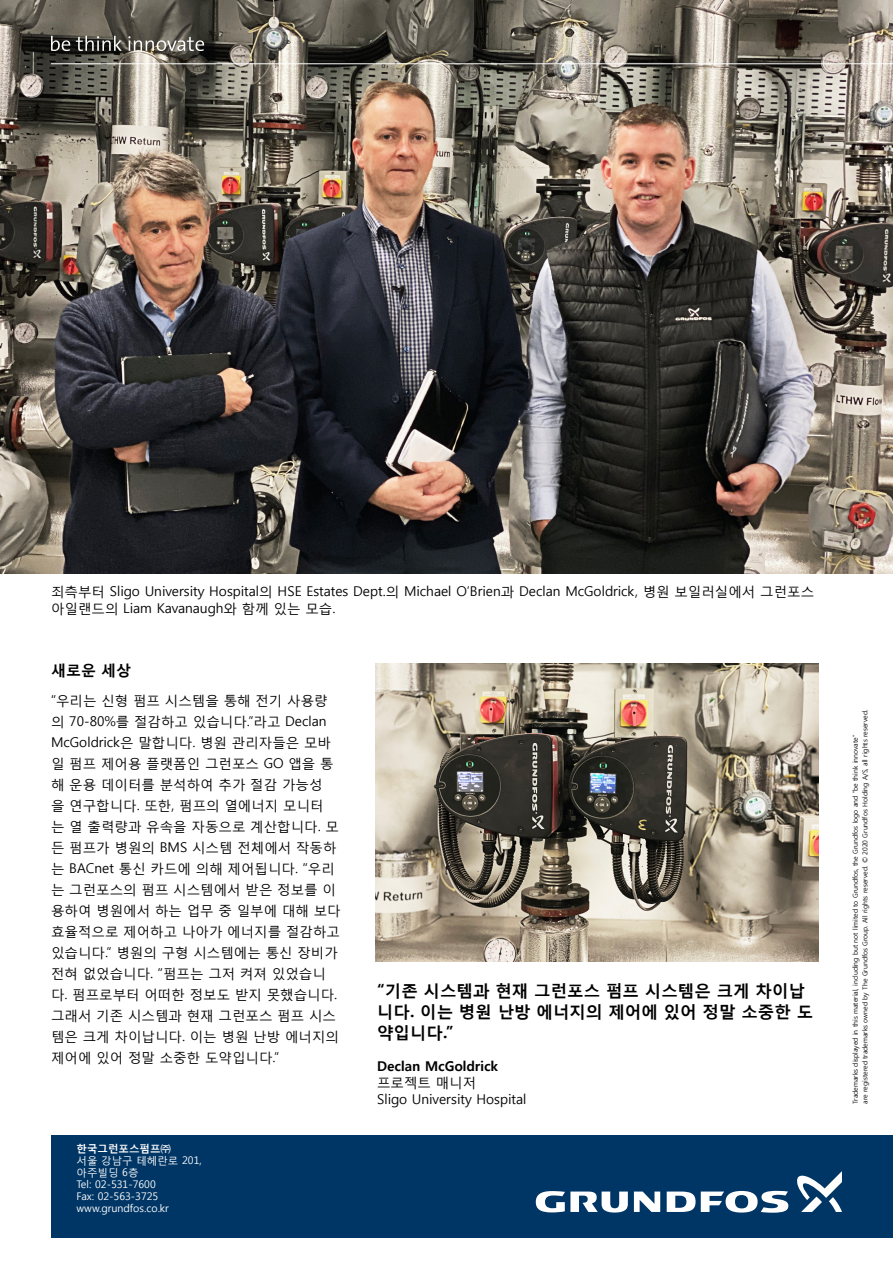
<style>
.page{position:relative;width:893px;height:1263px;background:#fff}
.page>*{position:absolute;margin:0;border:0;box-sizing:border-box;transform-origin:0 0}
.t1{font:700 16.5px/21px "Malgun Gothic";color:#000}
.t2{font:700 15px "Malgun Gothic";color:#000}
.t3{font:13.5px/21px "Malgun Gothic";color:#000}
.t4{font:700 13.5px "Malgun Gothic";color:#000}
.t5{font:10.5px/12px "Malgun Gothic";color:#fff}
.t6{font:700 10.5px "Malgun Gothic";color:#fff}
.t7{font:6.75px/9.8px "Malgun Gothic";color:#000}
</style>
<div class="page">
<img style="left:0;top:0;width:893px;height:574px">
<div style="left:51px;top:1135px;width:842px;height:102px;background:#003665"></div>
<hr style="left:51px;top:63px;width:842px;height:1px;background:#fff">
<svg style="left:634px;top:1191px;width:26px;height:21px"></svg>
<svg style="left:536px;top:1191px;width:92px;height:21px"></svg>
<svg style="left:667px;top:1191px;width:121px;height:22px"></svg>
<svg style="left:797px;top:1171px;width:45px;height:41px"></svg>
<svg style="left:51px;top:36px;width:19px;height:15px"></svg>
<svg style="left:76px;top:36px;width:46px;height:15px"></svg>
<svg style="left:128px;top:36px;width:76px;height:15px"></svg>
<img style="left:376px;top:663px;width:442px;height:298px">
<p class="t3" style="left:51px;top:583px;width:765px;line-height:16.5px">죄측부터 Sligo University Hospital의 HSE Estates Dept.의 Michael O’Brien과 Declan McGoldrick, 병원 보일러실에서 그런포스 아일랜드의 Liam Kavanaugh와 함께 있는 모습.</p>
<p class="t2" style="left:51px;top:660px;width:82px">새로운 세상</p>
<p class="t3" style="left:51px;top:690px;width:291px">“우리는 신형 펌프 시스템을 통해 전기 사용량 의 70-80%를 절감하고 있습니다.”라고 Declan<br>McGoldrick은 말합니다. 병원 관리자들은 모바 일 펌프 제어용 플랫폼인 그런포스 GO 앱을 통 해 운용 데이터를 분석하여 추가 절감 가능성<br>을 연구합니다. 또한, 펌프의 열에너지 모니터<br>는 열 출력량과 유속을 자동으로 계산합니다. 모 든 펌프가 병원의 BMS 시스템 전체에서 작동하 는 BACnet 통신 카드에 의해 제어됩니다. “우리 는 그런포스의 펌프 시스템에서 받은 정보를 이 용하여 병원에서 하는 업무 중 일부에 대해 보다 효율적으로 제어하고 나아가 에너지를 절감하고 있습니다.” 병원의 구형 시스템에는 통신 장비가 전혀 없었습니다. “펌프는 그저 켜져 있었습니 다. 펌프로부터 어떠한 정보도 받지 못했습니다. 그래서 기존 시스템과 현재 그런포스 펌프 시스 템은 크게 차이납니다. 이는 병원 난방 에너지의 제어에 있어 정말 소중한 도약입니다.”</p>
<p class="t6" style="left:77px;top:1142px;width:96px">한국그런포스펌프㈜</p>
<p class="t5" style="left:77px;top:1154px;width:127px">서울 강남구 테헤란로 201, 아주빌딩 6층<br>Tel: 02-531-7600<br>Fax: 02-563-3725 www.grundfos.co.kr</p>
<p class="t1" style="left:377px;top:979px;width:438px">“기존 시스템과 현재 그런포스 펌프 시스템은 크게 차이납 니다. 이는 병원 난방 에너지의 제어에 있어 정말 소중한 도 약입니다.”</p>
<p class="t4" style="left:377px;top:1058px;width:123px">Declan McGoldrick</p>
<p class="t3" style="left:377px;top:1074px;width:151px;line-height:16.5px">프로젝트 매니저<br>Sligo University Hospital</p>
<p class="t7" style="left:850px;top:1103px;width:396px;rotate:-90deg">Trademarks displayed in this material, including but not limited to Grundfos, the Grundfos logo and “be think innovate”<br>are registered trademarks owned by The Grundfos Group. All rights reserved. © 2020 Grundfos Holding A/S, all rights reserved.</p>
</div>
